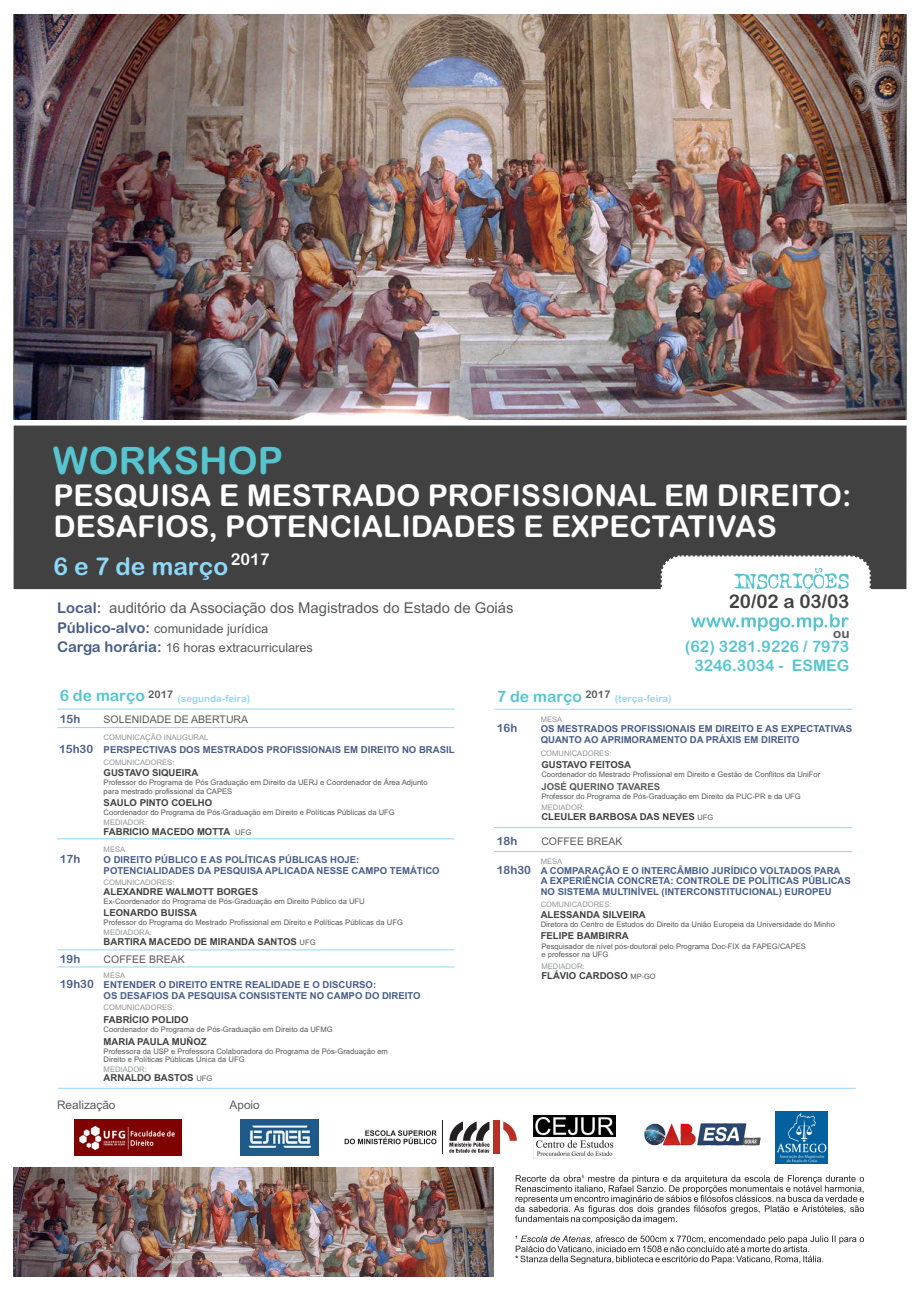
<style>
.page{position:relative;width:920px;height:1290px;background:#fff}
.page>*{position:absolute;margin:0;border:0;box-sizing:border-box;transform-origin:0 0}
.t1{font:37.8px "Arial Rounded MT Bold";color:#56c5d0}
.t2{font:30.15px "Arial Rounded MT Bold";color:#fff}
.t3{font:24.6px "Arial Rounded MT Bold";color:#8ed8f8}
.t4{font:18.9px "Arial Rounded MT Bold";color:#414142}
.t5{font:15.9px/18.3px "Arial Rounded MT Bold";color:#56c5d0;text-align:center}
.t6{font:15.75px "Arial Rounded MT Bold";color:#56c5d0}
.t7{font:14.85px "Arial";color:#58595b}
.t8{font:13.5px "Arial Rounded MT Bold";color:#58595b}
.t9{font:12.75px/19.4px "Arial";color:#58595b}
.t10{font:11.85px "Arial";color:#58595b}
.t11{font:11.4px "Arial Rounded MT Bold";color:#485e88}
.t12{font:10.5px "Arial";color:#58595b}
.t13{font:9.75px "Arial Rounded MT Bold";color:#8ed8f8}
.t14{font:700 9.6px/10.6px "Arial";color:#485e88}
.t15{font:700 9.6px "Arial";color:#414142}
.t16{font:700 9.6px "Arial";color:#58595b}
.t17{font:7.65px/8.6px "Arial";color:#58595b}
.t18{font:7.65px "Arial";color:#949698}
.s1{font-family:"Arial Rounded MT Bold";color:#485e88}
.s2{font-family:"Arial Rounded MT Bold";font-size:14.85px;color:#485e88}
.s3{font-family:"Arial Rounded MT Bold";font-weight:400;font-size:11.4px}
.s4{font-weight:400;font-size:7.65px;color:#58595b}
.s5{font-size:15.75px;color:#56c5d0}
.s6{font-weight:400;font-size:7.5px;color:#58595b}
</style>
<div class="page">
<img style="left:14px;top:14px;width:892px;height:405px">
<div style="left:14px;top:426px;width:892px;height:163px;background:#414142"></div>
<div style="left:493px;top:1120px;width:7px;height:34px;background:#b82f26"></div>
<svg style="left:503px;top:1121px;width:14px;height:20px"></svg>
<svg style="left:449px;top:1121px;width:40px;height:32px"></svg>
<svg style="left:345px;top:1130px;width:92px;height:14px"></svg>
<hr style="left:442px;top:1120px;width:1px;height:34px;background:#231f20">
<img style="left:74px;top:1119px;width:108px;height:36px">
<img style="left:644px;top:1123px;width:117px;height:23px">
<img style="left:241px;top:1119px;width:77px;height:36px">
<img style="left:534px;top:1116px;width:81px;height:40px">
<img style="left:776px;top:1111px;width:51px;height:52px">
<img style="left:14px;top:1167px;width:480px;height:109px">
<hr style="left:58px;top:1088px;width:798px;height:1px;background:#8ed8f8">
<svg style="left:515px;top:1175px;width:349px;height:89px"></svg>
<svg style="left:660px;top:555px;width:212px;height:77px"></svg>
<hr style="left:57px;top:727px;width:397px;height:1px;background:#8ed8f8">
<hr style="left:57px;top:709px;width:397px;height:1px;background:#8ed8f8">
<hr style="left:57px;top:838px;width:397px;height:1px;background:#8ed8f8">
<hr style="left:57px;top:949px;width:397px;height:1px;background:#8ed8f8">
<hr style="left:57px;top:966px;width:397px;height:1px;background:#8ed8f8">
<hr style="left:494px;top:709px;width:358px;height:1px;background:#8ed8f8">
<hr style="left:494px;top:827px;width:358px;height:1px;background:#8ed8f8">
<hr style="left:494px;top:851px;width:358px;height:1px;background:#8ed8f8">
<h1 class="t1" style="left:53px;top:446px;width:232px">WORKSHOP</h1>
<h2 class="t2" style="left:53px;top:484px;width:799px">PESQUISA E MESTRADO PROFISSIONAL EM DIREITO:</h2>
<h2 class="t2" style="left:53px;top:515px;width:725px">DESAFIOS, POTENCIALIDADES E EXPECTATIVAS</h2>
<h3 class="t3" style="left:53px;top:557px;width:218px">6 e 7 de março <sup>2017</sup></h3>
<h3 class="t7" style="left:57px;top:602px;width:458px"><span class="s1">Local:</span> auditório da Associação dos Magistrados do Estado de Goiás</h3>
<h3 class="t9" style="left:57px;top:620px;width:257px"><span class="s2">Público-alvo:</span> comunidade jurídica<br><span class="s2">Carga horária:</span> 16 horas extracurriculares</h3>
<h3 class="t4" style="left:729px;top:595px;width:122px">20/02 a 03/03</h3>
<h3 class="t5" style="left:685px;top:639px;width:166px">(62) 3281.9226 / 7973<br>3246.3034 - ESMEG</h3>
<h3 class="t8" style="left:833px;top:628px;width:18px">ou</h3>
<h3 class="t6" style="left:60px;top:690px;width:115px">6 de março <sup>2017</sup></h3>
<h3 class="t12" style="left:104px;top:715px;width:146px">SOLENIDADE DE ABERTURA</h3>
<p class="t13" style="left:178px;top:695px;width:74px">(segunda-feira)</p>
<p class="t18" style="left:104px;top:734px;width:106px">COMUNICAÇÃO INAUGURAL</p>
<h3 class="t11" style="left:60px;top:715px;width:22px">15h</h3>
<p class="t14" style="left:59px;top:745px;width:397px"><span class="s3">15h30</span> PERSPECTIVAS DOS MESTRADOS PROFISSIONAIS EM DIREITO NO BRASIL</p>
<p class="t18" style="left:104px;top:759px;width:72px">COMUNICADORES:</p>
<p class="t15" style="left:104px;top:769px;width:96px">GUSTAVO SIQUEIRA</p>
<p class="t17" style="left:104px;top:779px;width:326px">Professor do Programa de Pós Graduação em Direito da UERJ e Coordenador de Área Adjunto para mestrado profissional da CAPES</p>
<p class="t15" style="left:104px;top:799px;width:110px">SAULO PINTO COELHO</p>
<p class="t17" style="left:104px;top:809px;width:293px">Coordenador do Programa de Pós-Graduação em Direito e Políticas Públicas da UFG</p>
<p class="t18" style="left:104px;top:819px;width:45px">MEDIADOR:</p>
<p class="t15" style="left:104px;top:828px;width:149px">FABRICIO MACEDO MOTTA <span class="s4">UFG</span></p>
<h3 class="t11" style="left:60px;top:855px;width:22px">17h</h3>
<p class="t18" style="left:104px;top:846px;width:23px">MESA</p>
<p class="t14" style="left:104px;top:855px;width:338px">O DIREITO PÚBLICO E AS POLÍTICAS PÚBLICAS HOJE:<br>POTENCIALIDADES DA PESQUISA APLICADA NESSE CAMPO TEMÁTICO</p>
<p class="t18" style="left:104px;top:879px;width:72px">COMUNICADORES:</p>
<p class="t15" style="left:104px;top:888px;width:156px">ALEXANDRE WALMOTT BORGES</p>
<p class="t17" style="left:104px;top:898px;width:263px">Ex-Coordenador do Programa de Pós-Graduação em Direito Público da UFU</p>
<p class="t15" style="left:104px;top:909px;width:95px">LEONARDO BUISSA</p>
<p class="t17" style="left:104px;top:919px;width:301px">Professor do Programa do Mestrado Profissional em Direito e Políticas Públicas da UFG</p>
<p class="t18" style="left:104px;top:930px;width:50px">MEDIADORA:</p>
<p class="t15" style="left:104px;top:938px;width:214px">BARTIRA MACEDO DE MIRANDA SANTOS <span class="s4">UFG</span></p>
<h3 class="t11" style="left:60px;top:955px;width:22px">19h</h3>
<h3 class="t12" style="left:104px;top:956px;width:83px">COFFEE BREAK</h3>
<h3 class="t11" style="left:60px;top:979px;width:36px">19h30</h3>
<p class="t15" style="left:104px;top:1016px;width:86px">FABRÍCIO POLIDO</p>
<p class="t17" style="left:104px;top:1026px;width:231px">Coordenador do Programa de Pós-Graduação em Direito da UFMG</p>
<p class="t18" style="left:104px;top:972px;width:23px">MESA</p>
<p class="t14" style="left:104px;top:980px;width:318px">ENTENDER O DIREITO ENTRE REALIDADE E O DISCURSO:<br>OS DESAFIOS DA PESQUISA CONSISTENTE NO CAMPO DO DIREITO</p>
<p class="t18" style="left:104px;top:1004px;width:72px">COMUNICADORES:</p>
<p class="t15" style="left:104px;top:1038px;width:105px">MARIA PAULA MUÑOZ</p>
<p class="t17" style="left:104px;top:1047px;width:286px">Professora da USP e Professora Colaboradora do Programa de Pós-Graduação em<br>Direito e Políticas Públicas Ùnica da UFG</p>
<p class="t18" style="left:104px;top:1066px;width:45px">MEDIADOR:</p>
<p class="t15" style="left:104px;top:1074px;width:110px">ARNALDO BASTOS <span class="s4">UFG</span></p>
<h3 class="t10" style="left:57px;top:1100px;width:60px">Realização</h3>
<h3 class="t10" style="left:230px;top:1100px;width:32px">Apoio</h3>
<p class="t13" style="left:497px;top:695px;width:176px"><span class="s5">7 de março</span> <sup>2017</sup> (terça-feira)</p>
<h3 class="t11" style="left:497px;top:724px;width:22px">16h</h3>
<p class="t15" style="left:541px;top:761px;width:91px">GUSTAVO FEITOSA</p>
<p class="t17" style="left:541px;top:771px;width:280px">Coordenador do Mestrado Profissional em Direito e Gestão de Conflitos da UniFor</p>
<p class="t18" style="left:541px;top:716px;width:23px">MESA</p>
<p class="t14" style="left:541px;top:724px;width:313px">OS MESTRADOS PROFISSIONAIS EM DIREITO E AS EXPECTATIVAS<br>QUANTO AO APRIMORAMENTO DA PRÁXIS EM DIREITO</p>
<p class="t18" style="left:541px;top:750px;width:72px">COMUNICADORES:</p>
<p class="t16" style="left:541px;top:783px;width:120px">JOSÉ QUERINO TAVARES</p>
<p class="t17" style="left:541px;top:792px;width:261px">Professor do Programa de Pós-Graduação em Direito da PUC-PR e da UFG</p>
<p class="t18" style="left:541px;top:805px;width:45px">MEDIADOR:</p>
<p class="t15" style="left:541px;top:813px;width:173px">CLEULER BARBOSA DAS NEVES <span class="s6">UFG</span></p>
<h3 class="t11" style="left:497px;top:836px;width:22px">18h</h3>
<h3 class="t12" style="left:541px;top:837px;width:83px">COFFEE BREAK</h3>
<h3 class="t11" style="left:497px;top:865px;width:36px">18h30</h3>
<p class="t15" style="left:541px;top:911px;width:107px">ALESSANDA SILVEIRA</p>
<p class="t17" style="left:541px;top:921px;width:296px">Diretora do Centro de Estudos do Direito da União Europeia da Universidade do Minho</p>
<p class="t18" style="left:541px;top:858px;width:23px">MESA</p>
<p class="t14" style="left:541px;top:866px;width:312px">A COMPARAÇÃO E O INTERCÂMBIO JURÍDICO VOLTADOS PARA<br>A EXPERIÊNCIA CONCRETA: CONTROLE DE POLÍTICAS PÚBLICAS<br>NO SISTEMA MULTINÍVEL (INTERCONSTITUCIONAL) EUROPEU</p>
<p class="t18" style="left:541px;top:902px;width:72px">COMUNICADORES:</p>
<p class="t15" style="left:541px;top:932px;width:90px">FELIPE BAMBIRRA</p>
<p class="t17" style="left:541px;top:942px;width:266px">Pesquisador de nível pós-doutoral pelo Programa Doc-FIX da FAPEG/CAPES e professor na UFG</p>
<p class="t18" style="left:541px;top:963px;width:45px">MEDIADOR:</p>
<p class="t15" style="left:541px;top:972px;width:116px">FLÁVIO CARDOSO <span class="s6">MP-GO</span></p>
</div>
